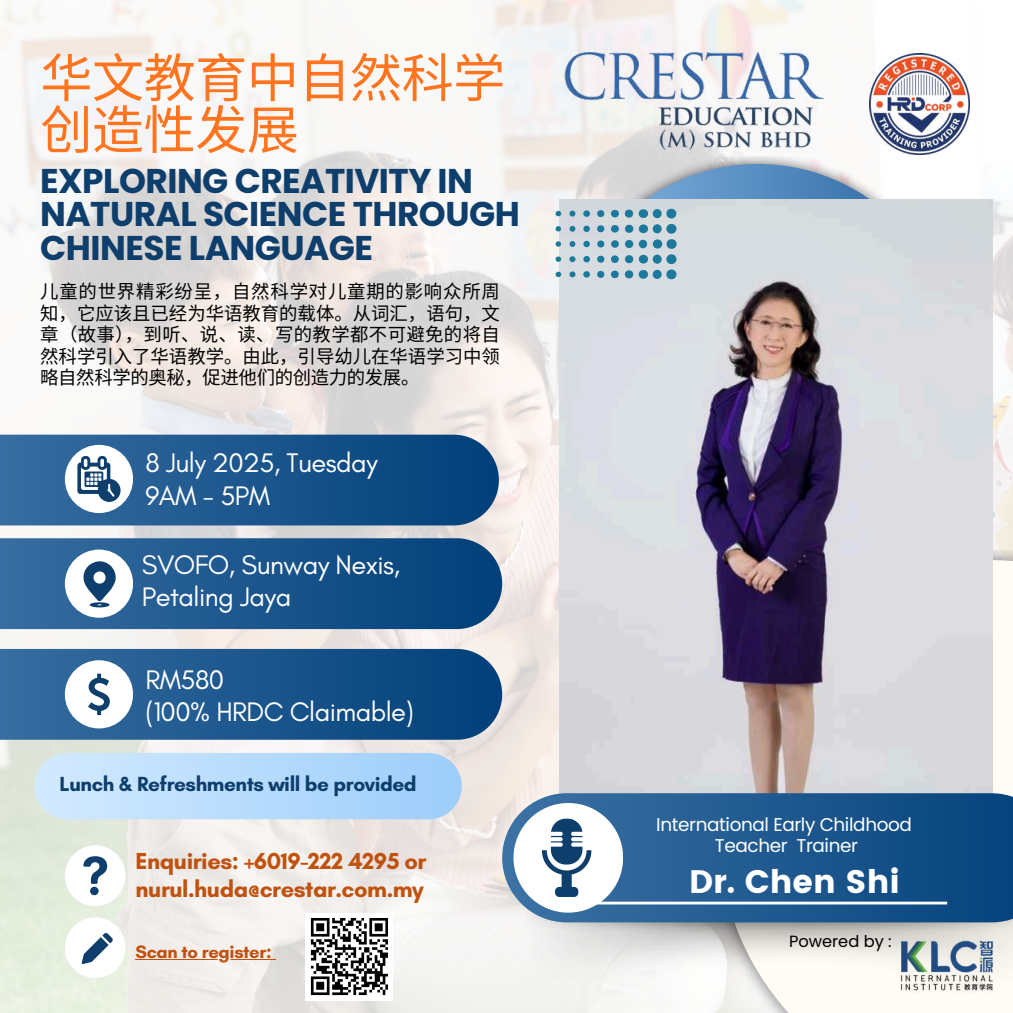
<style>
.page{position:relative;width:1013px;height:1013px;background:#fff}
.page>*{position:absolute;margin:0;border:0;box-sizing:border-box;transform-origin:0 0}
.t1{font:52.38px/51.8px "Noto Sans CJ Ksc";letter-spacing:-.015em;color:#ff741f}
.t2{font:700 34.25px/33.8px "Poppins";letter-spacing:-.015em;color:#0d3e6c}
.t3{font:32.5px "Poppins";color:#fff}
.t4{font:27.38px/31.9px "Glacial Indifference";letter-spacing:-.02em;color:#fff}
.t5{font:700 23.62px/28.1px "Glacial Indifference";letter-spacing:-.02em;color:#c0510e}
.t6{font:700 20.75px "Glacial Indifference";letter-spacing:-.02em;color:#0d3e6c}
.t7{font:18.38px/21.5px "Noto Sans CJ Ksc";color:#000}
.t8{font:18.38px/21.5px "Poppins";letter-spacing:-.02em;color:#fff;text-align:center}
.t9{font:700 18.38px "Glacial Indifference";letter-spacing:-.02em;color:#c0510e}
.t10{font:16.25px "Poppins";color:#000}
</style>
<div class="page">
<img style="left:0;top:0;width:1012px;height:1012px">
<div style="left:718px;top:560px;width:294px;height:452px;background:#fffcf6"></div>
<img style="left:556px;top:157px;width:403px;height:403px">
<svg style="left:563px;top:164px;width:389px;height:389px;background:#578dc0"></svg>
<svg style="left:0;top:538px;width:502px;height:91px;background:#20598e"></svg>
<img style="left:559px;top:199px;width:433px;height:594px">
<img style="left:522px;top:922px;width:490px;height:70px">
<svg style="left:502px;top:793px;width:510px;height:129px;background:#255c90"></svg>
<div style="left:513px;top:803px;width:110px;height:109px;background:#fff;border-radius:50%"></div>
<svg style="left:542px;top:818px;width:49px;height:79px"></svg>
<hr style="left:588px;top:901px;width:359px;height:3px;background:#fff">
<svg style="left:0;top:434px;width:499px;height:91px;background:#215a8e"></svg>
<div style="left:34px;top:753px;width:428px;height:66px;background:linear-gradient(to right,#d3eaff,#9dcdfa);border-radius:33px"></div>
<div style="left:65px;top:445px;width:68px;height:68px;background:#fff;border-radius:50%"></div>
<div style="left:65px;top:549px;width:68px;height:68px;background:#fff;border-radius:50%"></div>
<div style="left:65px;top:845px;width:61px;height:61px;background:#fff;border-radius:50%"></div>
<svg style="left:83px;top:561px;width:33px;height:46px"></svg>
<svg style="left:77px;top:456px;width:43px;height:46px"></svg>
<svg style="left:555px;top:211px;width:6px;height:5px"></svg>
<svg style="left:569px;top:211px;width:6px;height:5px"></svg>
<svg style="left:583px;top:210px;width:7px;height:7px"></svg>
<svg style="left:597px;top:210px;width:7px;height:7px"></svg>
<svg style="left:611px;top:210px;width:8px;height:7px"></svg>
<svg style="left:625px;top:209px;width:51px;height:9px"></svg>
<svg style="left:555px;top:226px;width:6px;height:5px"></svg>
<svg style="left:569px;top:226px;width:6px;height:6px"></svg>
<svg style="left:583px;top:225px;width:7px;height:7px"></svg>
<svg style="left:597px;top:225px;width:7px;height:7px"></svg>
<svg style="left:611px;top:225px;width:8px;height:7px"></svg>
<svg style="left:555px;top:241px;width:6px;height:6px"></svg>
<svg style="left:569px;top:241px;width:6px;height:6px"></svg>
<svg style="left:583px;top:241px;width:7px;height:6px"></svg>
<svg style="left:597px;top:240px;width:7px;height:7px"></svg>
<svg style="left:611px;top:240px;width:8px;height:8px"></svg>
<svg style="left:555px;top:256px;width:6px;height:6px"></svg>
<svg style="left:569px;top:256px;width:6px;height:6px"></svg>
<svg style="left:583px;top:256px;width:7px;height:6px"></svg>
<svg style="left:597px;top:256px;width:7px;height:7px"></svg>
<svg style="left:611px;top:255px;width:7px;height:8px"></svg>
<svg style="left:555px;top:272px;width:6px;height:5px"></svg>
<svg style="left:569px;top:271px;width:6px;height:6px"></svg>
<svg style="left:583px;top:271px;width:7px;height:6px"></svg>
<svg style="left:597px;top:271px;width:7px;height:7px"></svg>
<svg style="left:611px;top:270px;width:7px;height:8px"></svg>
<svg style="left:625px;top:224px;width:51px;height:55px;background:#92b7c7"></svg>
<svg style="left:0;top:649px;width:502px;height:90px;background:#1f588e"></svg>
<div style="left:65px;top:660px;width:68px;height:68px;background:#fff;border-radius:50%"></div>
<svg style="left:88px;top:673px;width:22px;height:41px"></svg>
<img style="left:563px;top:43px;width:267px;height:111px">
<img style="left:869px;top:54px;width:100px;height:100px">
<svg style="left:83px;top:856px;width:24px;height:39px"></svg>
<div style="left:65px;top:917px;width:61px;height:61px;background:#fff;border-radius:50%"></div>
<svg style="left:82px;top:933px;width:31px;height:30px"></svg>
<img style="left:896px;top:936px;width:101px;height:57px">
<hr style="left:136px;top:958px;width:135px;height:1px;background:#c0510e">
<div style="left:305px;top:912px;width:88px;height:88px;background:#fff"></div>
<svg style="left:310px;top:918px;width:78px;height:78px"></svg>
<h1 class="t1" style="left:40px;top:49px;width:466px">华文教育中自然科学创造性发展</h1>
<h2 class="t2" style="left:40px;top:164px;width:481px">EXPLORING CREATIVITY IN<br>NATURAL SCIENCE THROUGH<br>CHINESE LANGUAGE</h2>
<p class="t7" style="left:40px;top:279px;width:461px">儿童的世界精彩纷呈，自然科学对儿童期的影响众所周知，它应该且已经为华语教育的载体。从词汇，语句，文章（故事），到听、说、读、写的教学都不可避免的将自然科学引入了华语教学。由此，引导幼儿在华语学习中领略自然科学的奥秘，促进他们的创造力的发展。</p>
<h3 class="t4" style="left:145px;top:446px;width:234px;line-height:32.6px">8 July 2025, Tuesday<br>9AM - 5PM</h3>
<h3 class="t4" style="left:142px;top:548px;width:259px">SVOFO, Sunway Nexis,<br>Petaling Jaya</h3>
<h3 class="t4" style="left:145px;top:663px;width:270px">RM580<br>(100% HRDC Claimable)</h3>
<p class="t6" style="left:60px;top:771px;width:359px">Lunch &amp; Refreshments will be provided</p>
<p class="t5" style="left:136px;top:846px;width:292px">Enquiries: +6019-222 4295 or nurul.huda@crestar.com.my</p>
<p class="t9" style="left:136px;top:940px;width:137px">Scan to register:</p>
<p class="t8" style="left:656px;top:813px;width:257px">International Early Childhood<br>Teacher Trainer</p>
<h3 class="t3" style="left:689px;top:863px;width:212px">Dr. Chen Shi</h3>
<p class="t10" style="left:789px;top:930px;width:104px">Powered by :</p>
</div>
